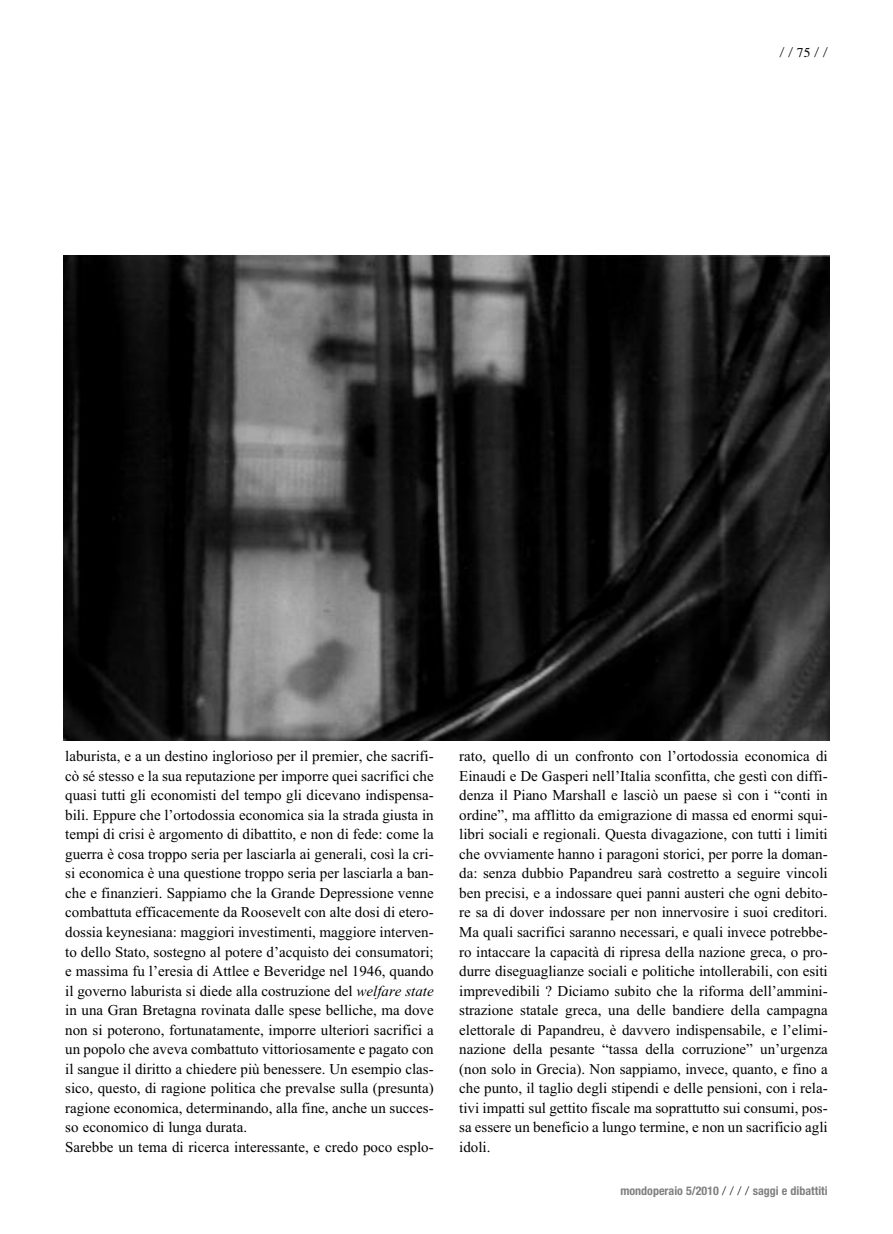
<style>
.page{position:relative;width:893px;height:1234px;background:#fff}
.page>*{position:absolute;margin:0;border:0;box-sizing:border-box;transform-origin:0 0}
.t1{font:15px/19.5px "Times New Roman";color:#000}
.t2{font:300 13.5px "Helvetica Neue";color:#000}
.t3{font:700 condensed 12px "Helvetica Neue";color:#808080}
.s1{font-family:"Times";font-weight:400}
.s2{font-style:italic}
.s3{font-weight:300;font-stretch:normal;color:#000}
</style>
<div class="page">
<img style="left:64px;top:255px;width:765px;height:485px">
<p class="t2" style="left:780px;top:44px;width:50px">//<span class="s1">75</span>//</p>
<p class="t1" style="left:65px;top:746px;width:370px">laburista, e a un destino inglorioso per il premier, che sacrifi&shy;cò sé stesso e la sua reputazione per imporre quei sacrifici che quasi tutti gli economisti del tempo gli dicevano indispensa&shy;bili. Eppure che l’ortodossia economica sia la strada giusta in tempi di crisi è argomento di dibattito, e non di fede: come la guerra è cosa troppo seria per lasciarla ai generali, così la cri&shy;si economica è una questione troppo seria per lasciarla a ban&shy;che e finanzieri. Sappiamo che la Grande Depressione venne combattuta efficacemente da Roosevelt con alte dosi di etero&shy;dossia keynesiana: maggiori investimenti, maggiore interven&shy;to dello Stato, sostegno al potere d’acquisto dei consumatori; e massima fu l’eresia di Attlee e Beveridge nel 1946, quando il governo laburista si diede alla costruzione del <span class="s2">welfare state </span>in una Gran Bretagna rovinata dalle spese belliche, ma dove non si poterono, fortunatamente, imporre ulteriori sacrifici a un popolo che aveva combattuto vittoriosamente e pagato con il sangue il diritto a chiedere più benessere. Un esempio clas&shy;sico, questo, di ragione politica che prevalse sulla (presunta) ragione economica, determinando, alla fine, anche un succes&shy;so economico di lunga durata.<br>Sarebbe un tema di ricerca interessante, e credo poco esplo-</p>
<p class="t1" style="left:459px;top:746px;width:370px;text-align:justify">rato, quello di un confronto con l’ortodossia economica di Einaudi e De Gasperi nell’Italia sconfitta, che gestì con diffi&shy;denza il Piano Marshall e lasciò un paese sì con i “conti in ordine”, ma afflitto da emigrazione di massa ed enormi squi&shy;libri sociali e regionali. Questa divagazione, con tutti i limiti che ovviamente hanno i paragoni storici, per porre la doman&shy;da: senza dubbio Papandreu sarà costretto a seguire vincoli ben precisi, e a indossare quei panni austeri che ogni debito&shy;re sa di dover indossare per non innervosire i suoi creditori.<br>Ma quali sacrifici saranno necessari, e quali invece potrebbe&shy;ro intaccare la capacità di ripresa della nazione greca, o pro&shy;durre diseguaglianze sociali e politiche intollerabili, con esiti imprevedibili ? Diciamo subito che la riforma dell’ammini&shy;strazione statale greca, una delle bandiere della campagna elettorale di Papandreu, è davvero indispensabile, e l’elimi&shy;nazione della pesante “tassa della corruzione” un’urgenza (non solo in Grecia). Non sappiamo, invece, quanto, e fino a che punto, il taglio degli stipendi e delle pensioni, con i rela&shy;tivi impatti sul gettito fiscale ma soprattutto sui consumi, pos&shy;sa essere un beneficio a lungo termine, e non un sacrificio agli idoli.</p>
<p class="t3" style="left:620px;top:1182px;width:209px">mondoperaio 5/2010 <span class="s3">/ / / /</span> saggi e dibattiti</p>
</div>
